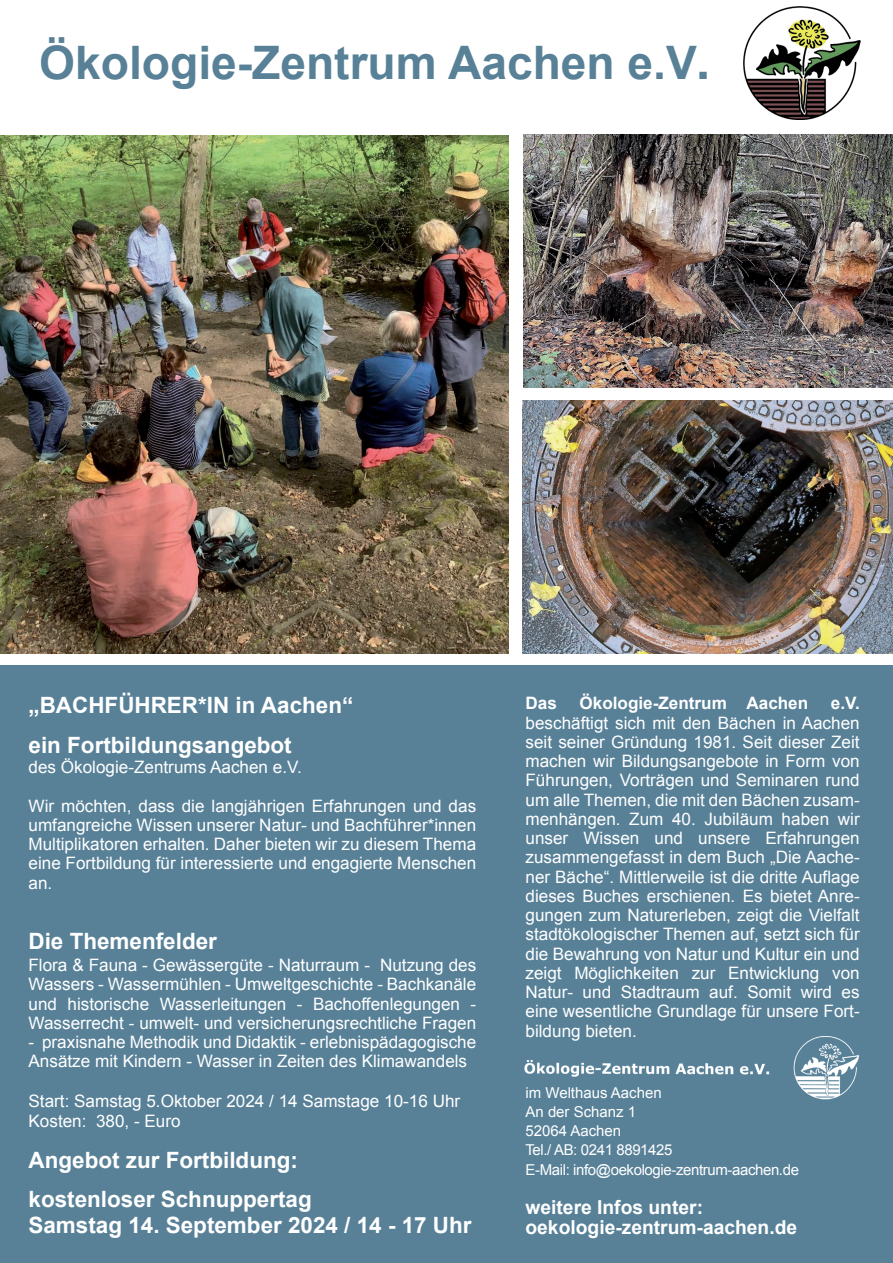
<style>
.page{position:relative;width:893px;height:1263px;background:#fff}
.page>*{position:absolute;margin:0;border:0;box-sizing:border-box;transform-origin:0 0}
.t1{font:700 46.2px "Arial";color:#588198}
.t2{font:700 22.5px/40px "Arial";color:#fff}
.t3{font:700 19.2px/20.1px "Arial";color:#fff}
.t4{font:17.1px/19.2px "Arial";color:#fff;text-align:justify}
.t5{font:700 17.1px "Arial";color:#fff}
.t6{font:15px/19.2px "Arial";letter-spacing:-.025em;color:#fff}
.s1{font-family:"Helvetica Neue"}
</style>
<div class="page">
<img style="left:744px;top:6px;width:117px;height:113px">
<div style="left:0;top:665px;width:893px;height:598px;background:#588198"></div>
<img style="left:524px;top:1036px;width:335px;height:64px">
<img style="left:523px;top:135px;width:370px;height:252px">
<img style="left:522px;top:401px;width:371px;height:253px">
<img style="left:0;top:135px;width:509px;height:519px">
<h1 class="t1" style="left:39px;top:32px;width:672px">Ökologie-Zentrum Aachen e.V<span class="s1">.</span></h1>
<h2 class="t2" style="left:29px;top:686px;width:326px">„BACHFÜHRER*IN in Aachen“ ein Fortbildungsangebot</h2>
<p class="t4" style="left:29px;top:758px;width:275px">des Ökologie-Zentrums Aachen e.V.</p>
<p class="t4" style="left:29px;top:796px;width:449px">Wir möchten, dass die langjährigen Erfahrungen und das umfangreiche Wissen unserer Natur- und Bachführer*innen Multiplikatoren erhalten. Daher bieten wir zu diesem Thema eine Fortbildung für interessierte und engagierte Menschen an.</p>
<h2 class="t2" style="left:29px;top:921px;width:190px">Die Themenfelder</h2>
<p class="t4" style="left:29px;top:956px;width:449px">Flora &amp; Fauna - Gewässergüte - Naturraum - Nutzung des Wassers - Wassermühlen - Umweltgeschichte - Bachkanäle und historische Wasserleitungen - Bachoffenlegungen - Wasserrecht - umwelt- und versicherungsrechtliche Fragen</p>
<p class="t4" style="left:29px;top:1033px;width:449px">- praxisnahe Methodik und Didaktik - erlebnispädagogische<br>Ansätze mit Kindern - Wasser in Zeiten des Klimawandels</p>
<p class="t4" style="left:29px;top:1091px;width:433px;line-height:20.1px">Start: Samstag 5.Oktober 2024 / 14 Samstage 10-16 Uhr<br>Kosten: 380, - Euro</p>
<h2 class="t2" style="left:29px;top:1142px;width:285px;line-height:38.5px">Angebot zur Fortbildung: kostenloser Schnuppertag</h2>
<h2 class="t2" style="left:29px;top:1205px;width:445px">Samstag 14. September 2024 / 14 - 17 Uhr</h2>
<p class="t5" style="left:525px;top:692px;width:33px">Das</p>
<p class="t5" style="left:579px;top:692px;width:230px">Ökologie-Zentrum Aachen</p>
<p class="t5" style="left:831px;top:692px;width:30px">e.V.</p>
<p class="t4" style="left:525px;top:713px;width:336px">beschäftigt sich mit den Bächen in Aachen seit seiner Gründung 1981. Seit dieser Zeit machen wir Bildungsangebote in Form von Führungen, Vorträgen und Seminaren rund um alle Themen, die mit den Bächen zusam&shy;menhängen. Zum 40. Jubiläum haben wir unser Wissen und unsere Erfahrungen zusammengefasst in dem Buch „Die Aache&shy;ner Bäche“. Mittlerweile ist die dritte Auflage dieses Buches erschienen. Es bietet Anre&shy;gungen zum Naturerleben, zeigt die Vielfalt stadtökologischer Themen auf, setzt sich für die Bewahrung von Natur und Kultur ein und zeigt Möglichkeiten zur Entwicklung von Natur- und Stadtraum auf. Somit wird es eine wesentliche Grundlage für unsere Fort&shy;bildung bieten.</p>
<p class="t6" style="left:525px;top:1083px;width:275px">im Welthaus Aachen<br>An der Schanz 1<br>52064 Aachen<br>Tel./ AB: 0241 8891425<br>E-Mail: info@oekologie-zentrum-aachen.de</p>
<p class="t3" style="left:525px;top:1198px;width:273px">weitere Infos unter: oekologie-zentrum-aachen.de</p>
</div>
